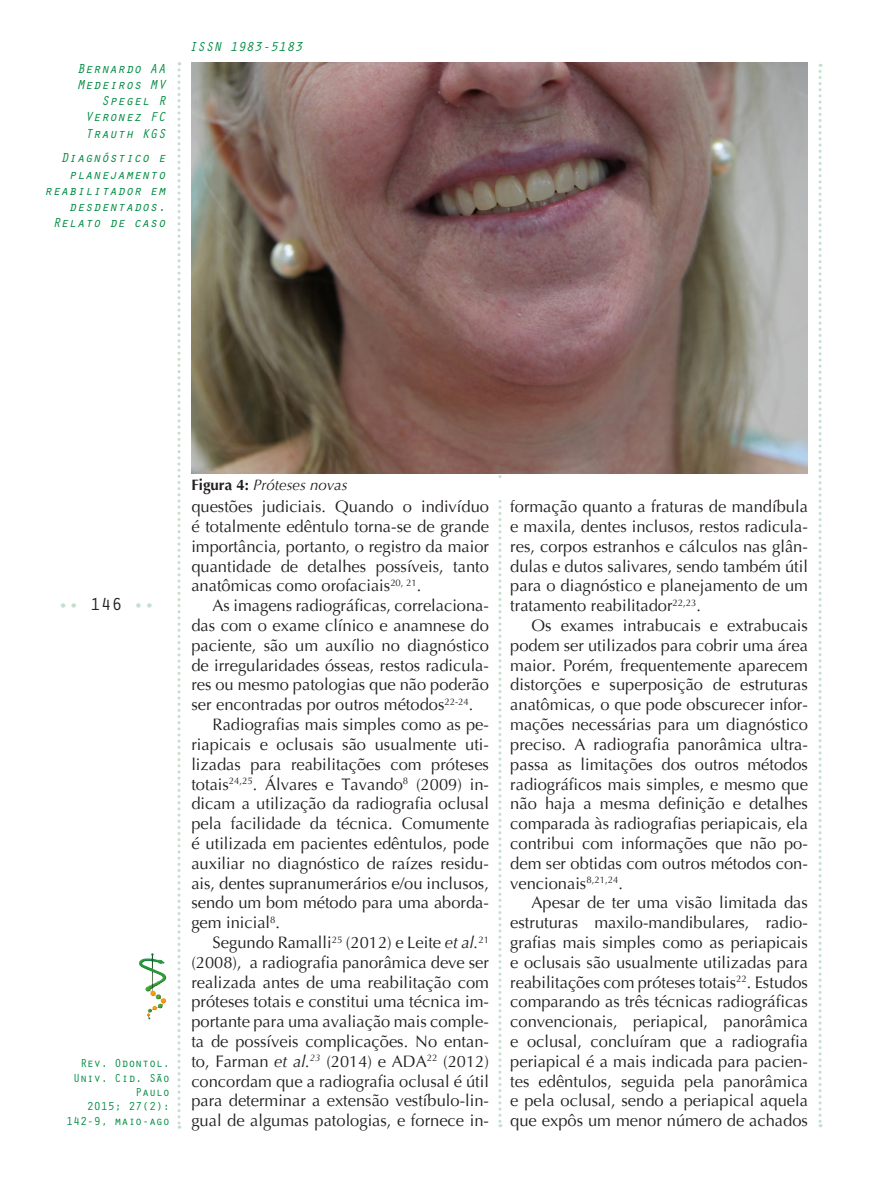
<style>
.page{position:relative;width:893px;height:1191px;background:#fff}
.page>*{position:absolute;margin:0;border:0;box-sizing:border-box;transform-origin:0 0}
.t1{font:18px "Orator Std";color:#c4dfcd}
.texto-miolo{font:16.5px/19.8px "Optima";color:#231f20;text-align:justify}
.legenda{font:italic 15px "Optima";color:#231f20}
.t2{font:italic 13.5px/16.2px "Orator Std";color:#008b43;text-align:right}
.t3{font:12px/14.4px "Orator Std";letter-spacing:-.025em;color:#008b43;text-align:right}
.s1{color:#231f20}
.s2{font-weight:700;font-style:normal}
.s3{font-style:italic}
</style>
<div class="page">
<svg style="left:178px;top:62px;width:3px;height:1066px"></svg>
<svg style="left:498px;top:473px;width:3px;height:654px"></svg>
<svg style="left:819px;top:64px;width:3px;height:1063px"></svg>
<img style="left:139px;top:953px;width:27px;height:66px">
<img style="left:191px;top:62px;width:617px;height:411px">
<div style="left:191px;top:478px;width:433px;height:22px;background:#fff"></div>
<p class="t2" style="left:77px;top:60px;width:91px">Bernardo AA<br>Medeiros MV<br>Spegel R<br>Veronez FC<br>Trauth KGS</p>
<p class="t2" style="left:44px;top:149px;width:123px">Diagnóstico e planejamento reabilitador em desdentados.<br>Relato de caso</p>
<p class="t2" style="left:189px;top:38px;width:115px">ISSN 1983-5183</p>
<p class="t1" style="left:58px;top:591px;width:99px">•• <span class="s1">146</span> ••</p>
<p class="t3" style="left:66px;top:1055px;width:105px">Rev. Odontol.<br>Univ. Cid. São<br>Paulo<br>2015; 27(2):<br>142-9, maio-ago</p>
<p class="legenda" style="left:191px;top:475px;width:158px"><span class="s2">Figura 4:</span> Próteses novas</p>
<p class="texto-miolo" style="left:191px;top:497px;width:299px">questões judiciais. Quando o indivíduo é totalmente edêntulo torna-se de grande importância, portanto, o registro da maior quantidade de detalhes possíveis, tanto anatômicas como orofaciais<sup>20,</sup> <sup>21</sup>.</p>
<p class="texto-miolo" style="left:191px;top:596px;width:299px;text-indent:21px">As imagens radiográficas, correlaciona&shy;das com o exame clínico e anamnese do paciente, são um auxílio no diagnóstico de irregularidades ósseas, restos radicula&shy;res ou mesmo patologias que não poderão ser encontradas por outros métodos<sup>22-24</sup>.</p>
<p class="texto-miolo" style="left:191px;top:715px;width:299px;text-indent:21px">Radiografias mais simples como as pe&shy;riapicais e oclusais são usualmente uti&shy;lizadas para reabilitações com próteses totais<sup>24,25</sup>. Álvares e Tavando<sup>8</sup> (2009) in&shy;dicam a utilização da radiografia oclusal pela facilidade da técnica. Comumente é utilizada em pacientes edêntulos, pode auxiliar no diagnóstico de raízes residu&shy;ais, dentes supranumerários e/ou inclusos, sendo um bom método para uma aborda&shy;gem inicial<sup>8</sup>.</p>
<p class="texto-miolo" style="left:191px;top:932px;width:299px;text-indent:21px">Segundo Ramalli<sup>25</sup> (2012) e Leite <span class="s3">et al.</span><sup>21 </sup>(2008), a radiografia panorâmica deve ser realizada antes de uma reabilitação com próteses totais e constitui uma técnica im&shy;portante para uma avaliação mais comple&shy;ta de possíveis complicações. No entan&shy;to, Farman <span class="s3">et al.</span><sup>23</sup> (2014) e ADA<sup>22</sup> (2012) concordam que a radiografia oclusal é útil para determinar a extensão vestíbulo-lin&shy;gual de algumas patologias, e fornece in-</p>
<p class="texto-miolo" style="left:510px;top:497px;width:299px">formação quanto a fraturas de mandíbula e maxila, dentes inclusos, restos radicula&shy;res, corpos estranhos e cálculos nas glân&shy;dulas e dutos salivares, sendo também útil para o diagnóstico e planejamento de um tratamento reabilitador<sup>22,23</sup>.</p>
<p class="texto-miolo" style="left:510px;top:616px;width:299px;text-indent:21px">Os exames intrabucais e extrabucais podem ser utilizados para cobrir uma área maior. Porém, frequentemente aparecem distorções e superposição de estruturas anatômicas, o que pode obscurecer infor&shy;mações necessárias para um diagnóstico preciso. A radiografia panorâmica ultra&shy;passa as limitações dos outros métodos radiográficos mais simples, e mesmo que não haja a mesma definição e detalhes comparada às radiografias periapicais, ela contribui com informações que não po&shy;dem ser obtidas com outros métodos con&shy;vencionais<sup>8,21,24</sup>.</p>
<p class="texto-miolo" style="left:510px;top:893px;width:299px;text-indent:21px">Apesar de ter uma visão limitada das estruturas maxilo-mandibulares, radio&shy;grafias mais simples como as periapicais e oclusais são usualmente utilizadas para reabilitações com próteses totais<sup>22</sup>. Estudos comparando as três técnicas radiográficas convencionais, periapical, panorâmica e oclusal, concluíram que a radiografia periapical é a mais indicada para pacien&shy;tes edêntulos, seguida pela panorâmica e pela oclusal, sendo a periapical aquela que expôs um menor número de achados</p>
</div>
